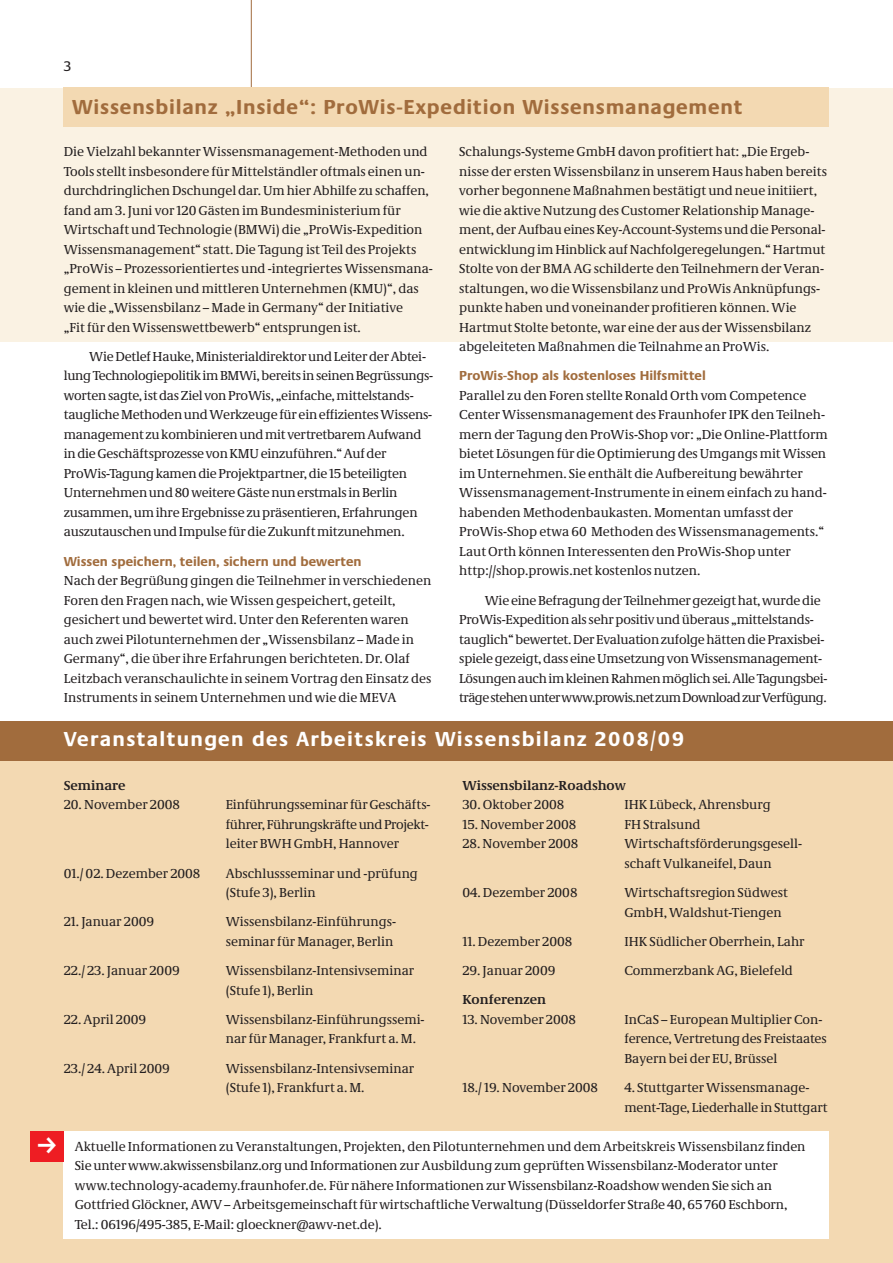
<style>
.page{position:relative;width:893px;height:1263px;background:#fff}
.page>*{position:absolute;margin:0;border:0;box-sizing:border-box;transform-origin:0 0}
.t1{font:700 21px "Neue Praxis";letter-spacing:.035em;color:#a16c3d}
.t2{font:700 21px "Neue Praxis";letter-spacing:.06em;color:#fff}
.t3{font:14.55px "Neue Praxis";color:#231f20}
.t4{font:13.5px/19.5px "Neue Demos";color:#231f20}
.t5{font:700 13.5px "Neue Praxis";color:#a16c3d}
.t6{font:700 13.5px "Neue Demos";color:#231f20}
</style>
<div class="page">
<div style="left:0;top:760px;width:893px;height:503px;background:#f3d9b2"></div>
<div style="left:64px;top:1131px;width:765px;height:107px;background:#fff"></div>
<div style="left:0;top:88px;width:893px;height:253px;background:#faf2e3"></div>
<hr style="left:251px;top:0;width:1px;height:91px;background:#a16c3d">
<div style="left:0;top:722px;width:893px;height:38px;background:#a16c3d"></div>
<div style="left:64px;top:88px;width:765px;height:39px;background:#f3d9b2"></div>
<div style="left:31px;top:1131px;width:33px;height:31px;background:#ee1d23"></div>
<p class="t3" style="left:64px;top:61px;width:9px">3</p>
<h1 class="t1" style="left:72px;top:99px;width:672px">Wissensbilanz „Inside“: ProWis-Expedition Wissensmanagement</h1>
<p class="t4" style="left:64px;top:143px;width:371px">Die Vielzahl bekannter Wissensmanagement-Methoden und Tools stellt insbesondere für Mittelständler oftmals einen un&shy;durchdringlichen Dschungel dar. Um hier Abhilfe zu schaffen, fand am 3. Juni vor 120 Gästen im Bundesministerium für Wirtschaft und Technologie (BMWi) die „ProWis-Expedition Wissensmanagement“ statt. Die Tagung ist Teil des Projekts „ProWis – Prozessorientiertes und -integriertes Wissensmana&shy;gement in kleinen und mittleren Unternehmen (KMU)“, das wie die „Wissensbilanz – Made in Germany“ der Initiative<br>„Fit für den Wissenswettbewerb“ entsprungen ist.</p>
<p class="t4" style="left:64px;top:348px;width:371px;text-indent:26px">Wie Detlef Hauke, Ministerialdirektor und Leiter der Abtei&shy;lung Technologiepolitik im BMWi, bereits in seinen Begrüssungs&shy;worten sagte, ist das Ziel von ProWis, „einfache, mittelstands&shy;taugliche Methoden und Werkzeuge für ein effizientes Wissens&shy;management zu kombinieren und mit vertretbarem Aufwand in die Geschäftsprozesse von KMU einzuführen.“ Auf der ProWis-Tagung kamen die Projektpartner, die 15 beteiligten Unternehmen und 80 weitere Gäste nun erstmals in Berlin zusammen, um ihre Ergebnisse zu präsentieren, Erfahrungen auszutauschen und Impulse für die Zukunft mitzunehmen.</p>
<p class="t5" style="left:64px;top:556px;width:299px">Wissen speichern, teilen, sichern und bewerten</p>
<p class="t4" style="left:64px;top:572px;width:369px">Nach der Begrüßung gingen die Teilnehmer in verschiedenen Foren den Fragen nach, wie Wissen gespeichert, geteilt, gesichert und bewertet wird. Unter den Referenten waren auch zwei Pilotunternehmen der „Wissensbilanz – Made in Germany“, die über ihre Erfahrungen berichteten. Dr. Olaf Leitzbach veranschaulichte in seinem Vortrag den Einsatz des Instruments in seinem Unternehmen und wie die MEVA</p>
<h1 class="t2" style="left:64px;top:731px;width:622px">Veranstaltungen des Arbeitskreis Wissensbilanz 2008/09</h1>
<p class="t4" style="left:459px;top:143px;width:369px">Schalungs-Systeme GmbH davon profitiert hat: „Die Ergeb&shy;nisse der ersten Wissensbilanz in unserem Haus haben bereits vorher begonnene Maßnahmen bestätigt und neue initiiert, wie die aktive Nutzung des Customer Relationship Manage&shy;ment, der Aufbau eines Key-Account-Systems und die Personal&shy;entwicklung im Hinblick auf Nachfolgeregelungen.“ Hartmut Stolte von der BMA AG schilderte den Teilnehmern der Veran&shy;staltungen, wo die Wissensbilanz und ProWis Anknüpfungs&shy;punkte haben und voneinander profitieren können. Wie Hartmut Stolte betonte, war eine der aus der Wissensbilanz abgeleiteten Maßnahmen die Teilnahme an ProWis.</p>
<p class="t5" style="left:459px;top:371px;width:248px">ProWis-Shop als kostenloses Hilfsmittel</p>
<p class="t4" style="left:459px;top:387px;width:370px">Parallel zu den Foren stellte Ronald Orth vom Competence Center Wissensmanagement des Fraunhofer IPK den Teilneh&shy;mern der Tagung den ProWis-Shop vor: „Die Online-Plattform bietet Lösungen für die Optimierung des Umgangs mit Wissen im Unternehmen. Sie enthält die Aufbereitung bewährter Wissensmanagement-Instrumente in einem einfach zu hand&shy;habenden Methodenbaukasten. Momentan umfasst der ProWis-Shop etwa 60 Methoden des Wissensmanagements.“ Laut Orth können Interessenten den ProWis-Shop unter http://shop.prowis.net kostenlos nutzen.</p>
<p class="t4" style="left:459px;top:591px;width:370px;text-indent:26px">Wie eine Befragung der Teilnehmer gezeigt hat, wurde die ProWis-Expedition als sehr positiv und überaus „mittelstands&shy;tauglich“ bewertet. Der Evaluation zufolge hätten die Praxisbei&shy;spiele gezeigt, dass eine Umsetzung von Wissensmanagement-Lösungen auch im kleinen Rahmen möglich sei. Alle Tagungsbei&shy;träge stehen unter www.prowis.net zum Download zur Verfügung.</p>
<p class="t6" style="left:64px;top:780px;width:63px">Seminare</p>
<p class="t4" style="left:64px;top:796px;width:118px">20. November 2008</p>
<p class="t4" style="left:226px;top:796px;width:206px;text-align:justify">Einführungsseminar für Geschäfts&shy;führer, Führungskräfte und Projekt&shy;leiter BWH GmbH, Hannover</p>
<p class="t4" style="left:64px;top:864px;width:138px">01./ 02. Dezember 2008</p>
<p class="t4" style="left:226px;top:864px;width:194px">Abschlussseminar und -prüfung (Stufe 3), Berlin</p>
<p class="t4" style="left:64px;top:913px;width:92px">21. Januar 2009</p>
<p class="t4" style="left:226px;top:913px;width:172px">Wissensbilanz-Einführungs&shy;seminar für Manager, Berlin</p>
<p class="t4" style="left:64px;top:962px;width:117px">22./ 23. Januar 2009</p>
<p class="t4" style="left:226px;top:962px;width:190px">Wissensbilanz-Intensivseminar (Stufe 1), Berlin</p>
<p class="t4" style="left:64px;top:1011px;width:84px">22. April 2009</p>
<p class="t4" style="left:226px;top:1011px;width:200px">Wissensbilanz-Einführungssemi&shy;nar für Manager, Frankfurt a. M.</p>
<p class="t4" style="left:64px;top:1059px;width:108px">23./ 24. April 2009</p>
<p class="t4" style="left:226px;top:1059px;width:190px">Wissensbilanz-Intensivseminar (Stufe 1), Frankfurt a. M.</p>
<p class="t6" style="left:462px;top:780px;width:165px">Wissensbilanz-Roadshow</p>
<p class="t4" style="left:462px;top:796px;width:104px">30. Oktober 2008</p>
<p class="t4" style="left:624px;top:796px;width:148px">IHK Lübeck, Ahrensburg</p>
<p class="t4" style="left:462px;top:816px;width:115px">15. November 2008</p>
<p class="t4" style="left:624px;top:816px;width:78px">FH Stralsund</p>
<p class="t4" style="left:462px;top:835px;width:118px">28. November 2008</p>
<p class="t4" style="left:624px;top:835px;width:179px">Wirtschaftsförderungsgesell&shy;schaft Vulkaneifel, Daun</p>
<p class="t4" style="left:462px;top:884px;width:117px">04. Dezember 2008</p>
<p class="t4" style="left:624px;top:884px;width:165px">Wirtschaftsregion Südwest<br>GmbH, Waldshut-Tiengen</p>
<p class="t4" style="left:462px;top:933px;width:111px">11. Dezember 2008</p>
<p class="t4" style="left:624px;top:933px;width:182px">IHK Südlicher Oberrhein, Lahr</p>
<p class="t4" style="left:462px;top:962px;width:95px">29. Januar 2009</p>
<p class="t4" style="left:624px;top:962px;width:170px">Commerzbank AG, Bielefeld</p>
<p class="t6" style="left:462px;top:995px;width:85px">Konferenzen</p>
<p class="t4" style="left:462px;top:1011px;width:115px">13. November 2008</p>
<p class="t4" style="left:624px;top:1011px;width:204px">InCaS – European Multiplier Con&shy;ference, Vertretung des Freistaates<br>Bayern bei der EU, Brüssel</p>
<p class="t4" style="left:462px;top:1079px;width:137px">18./ 19. November 2008</p>
<p class="t4" style="left:624px;top:1079px;width:205px">4. Stuttgarter Wissensmanage&shy;ment-Tage, Liederhalle in Stuttgart</p>
<p class="t4" style="left:75px;top:1137px;width:732px">Aktuelle Informationen zu Veranstaltungen, Projekten, den Pilotunternehmen und dem Arbeitskreis Wissensbilanz finden Sie unter www.akwissensbilanz.org und Informationen zur Ausbildung zum geprüften Wissensbilanz-Moderator unter www.technology-academy.fraunhofer.de. Für nähere Informationen zur Wissensbilanz-Roadshow wenden Sie sich an Gottfried Glöckner, AWV – Arbeitsgemeinschaft für wirtschaftliche Verwaltung (Düsseldorfer Straße 40, 65 760 Eschborn, Tel.: 06196/495-385, E-Mail: gloeckner@awv-net.de).</p>
</div>
